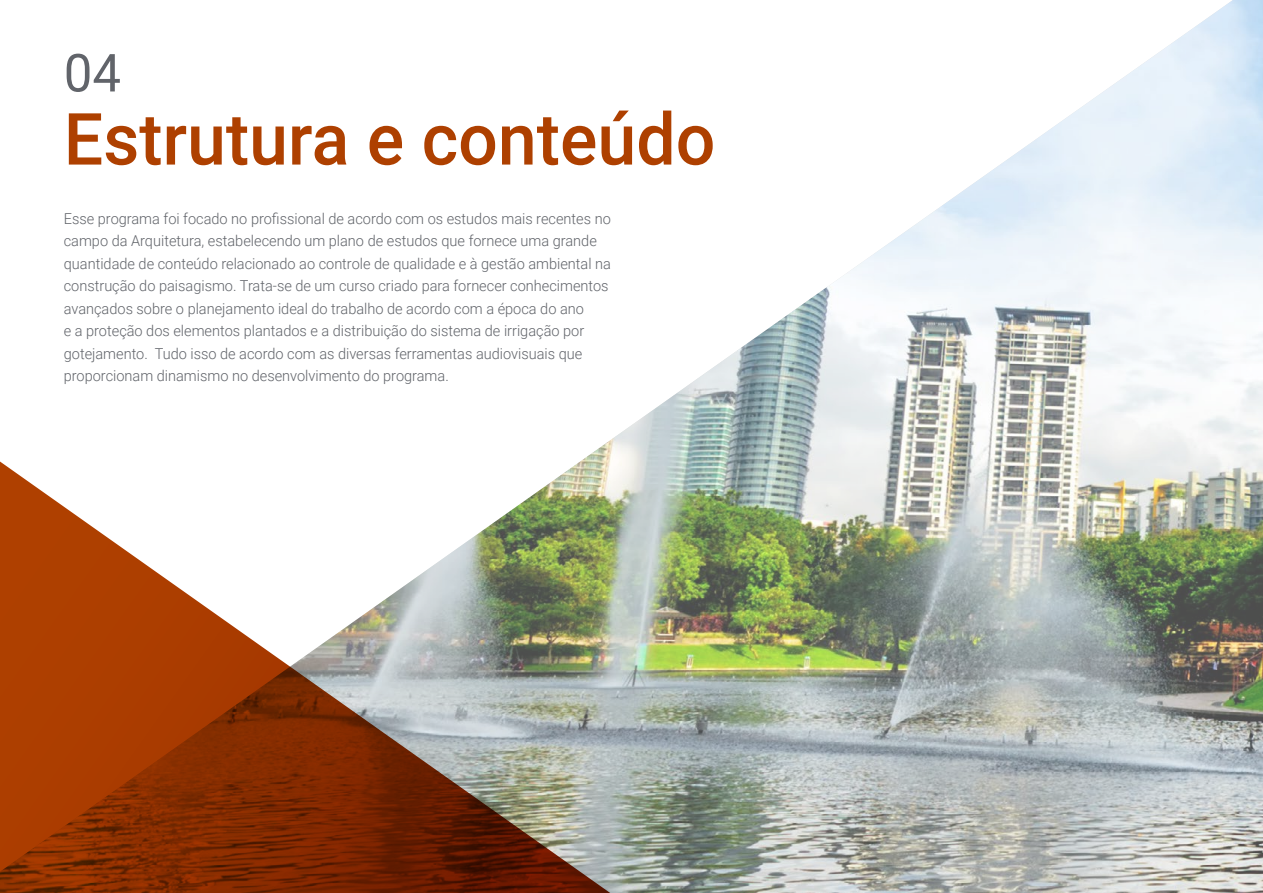
<style>
.page{position:relative;width:1263px;height:893px;background:#fff}
.page>*{position:absolute;margin:0;border:0;box-sizing:border-box;transform-origin:0 0}
.t1{font:500 72px "Roboto";color:#ae4000}
.t2{font:52.5px "Roboto";color:#61646a}
.t3{font:300 15px/22.5px "Roboto";color:#61646a}
</style>
<div class="page">
<img style="left:602px;top:0;width:661px;height:893px">
<svg style="left:0;top:446px;width:640px;height:447px"></svg>
<h2 class="t2" style="left:64px;top:36px;width:59px">04</h2>
<h1 class="t1" style="left:64px;top:89px;width:653px">Estrutura e conteúdo</h1>
<p class="t3" style="left:64px;top:207px;width:549px">Esse programa foi focado no profissional de acordo com os estudos mais recentes no campo da Arquitetura, estabelecendo um plano de estudos que fornece uma grande quantidade de conteúdo relacionado ao controle de qualidade e à gestão ambiental na construção do paisagismo. Trata-se de um curso criado para fornecer conhecimentos avançados sobre o planejamento ideal do trabalho de acordo com a época do ano<br>e a proteção dos elementos plantados e a distribuição do sistema de irrigação por gotejamento. Tudo isso de acordo com as diversas ferramentas audiovisuais que proporcionam dinamismo no desenvolvimento do programa.</p>
</div>
